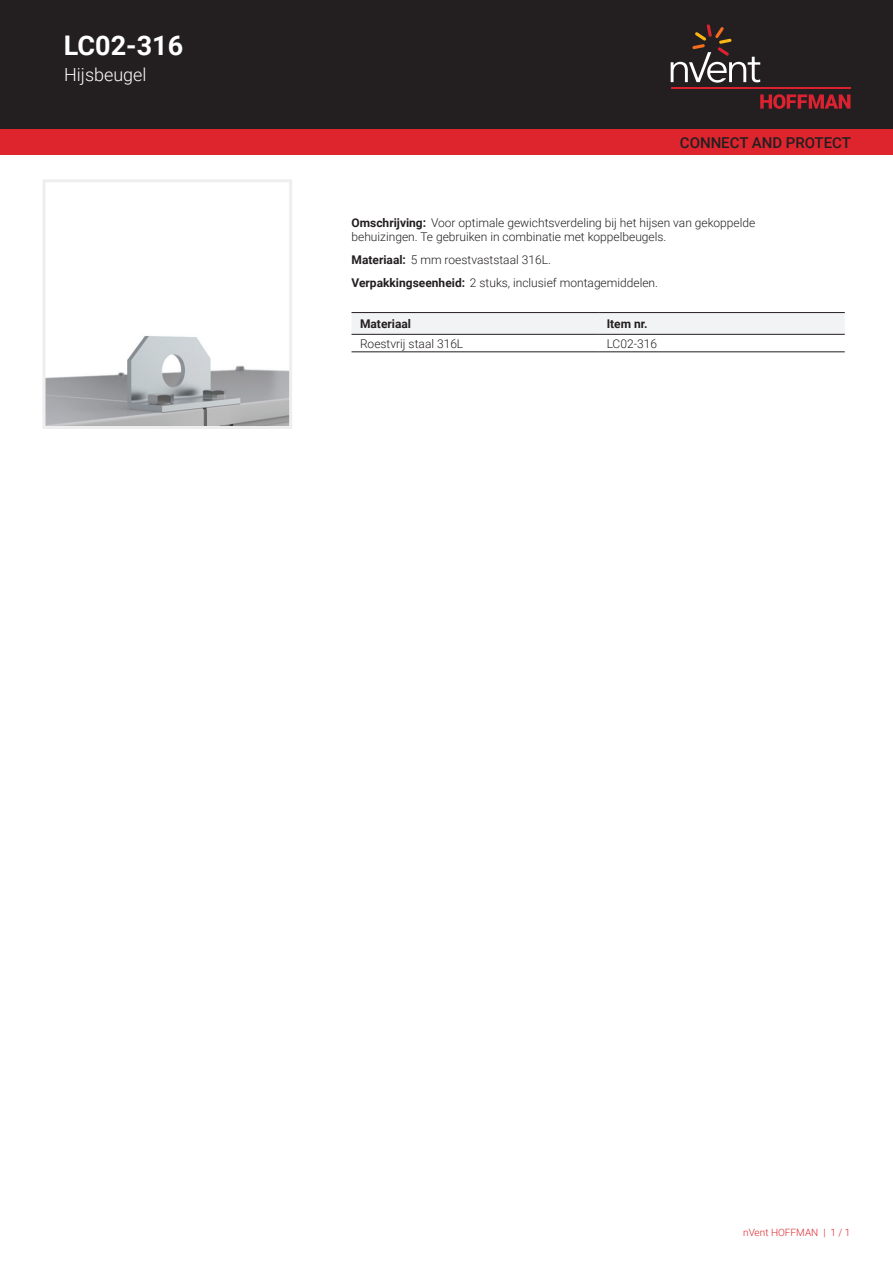
<style>
.page{position:relative;width:893px;height:1263px;background:#fff}
.page>*{position:absolute;margin:0;border:0;box-sizing:border-box;transform-origin:0 0}
.t1{font:700 27px "Roboto";color:#fff}
.t2{font:300 18px "Roboto";color:#fff}
.t3{font:500 15px "Roboto";color:#231f20}
.t4{font:300 12px/14.4px "Roboto";color:#231f20}
.t5{font:700 12px "Roboto";color:#231f20}
.t6{font:300 10.05px "Roboto";color:#de252e}
.s1{font-weight:700}
</style>
<div class="page">
<div style="left:0;top:0;width:893px;height:129px;background:#231f20"></div>
<svg style="left:760px;top:94px;width:90px;height:15px"></svg>
<hr style="left:671px;top:88px;width:179px;height:1px;background:#db2230">
<svg style="left:671px;top:24px;width:89px;height:59px"></svg>
<div style="left:0;top:129px;width:893px;height:26px;background:#de252e"></div>
<svg style="left:351px;top:313px;width:494px;height:21px"></svg>
<hr style="left:351px;top:312px;width:247px;height:1px;background:#231f20">
<hr style="left:598px;top:312px;width:247px;height:1px;background:#231f20">
<hr style="left:351px;top:352px;width:247px;height:1px;background:#231f20">
<hr style="left:598px;top:352px;width:247px;height:1px;background:#231f20">
<hr style="left:351px;top:334px;width:247px;height:1px;background:#231f20">
<hr style="left:598px;top:334px;width:247px;height:1px;background:#231f20">
<img style="left:47px;top:335px;width:241px;height:90px">
<div style="left:43px;top:179px;width:249px;height:250px;border:3px solid #eeeeef"></div>
<h1 class="t1" style="left:64px;top:26px;width:121px">LC02-316</h1>
<h2 class="t2" style="left:64px;top:62px;width:84px">Hijsbeugel</h2>
<p class="t3" style="left:680px;top:132px;width:173px">CONNECT AND PROTECT</p>
<p class="t4" style="left:351px;top:215px;width:405px"><span class="s1">Omschrijving:</span> Voor optimale gewichtsverdeling bij het hijsen van gekoppelde behuizingen. Te gebruiken in combinatie met koppelbeugels.</p>
<p class="t4" style="left:351px;top:248px;width:308px;line-height:23px"><span class="s1">Materiaal:</span> 5 mm roestvaststaal 316L.<br><span class="s1">Verpakkingseenheid:</span> 2 stuks, inclusief montagemiddelen.</p>
<p class="t5" style="left:360px;top:315px;width:53px">Materiaal</p>
<p class="t5" style="left:607px;top:315px;width:42px">Item nr.</p>
<p class="t4" style="left:360px;top:336px;width:105px">Roestvrij staal 316L</p>
<p class="t4" style="left:607px;top:336px;width:52px">LC02-316</p>
<p class="t6" style="left:743px;top:1226px;width:109px">nVent HOFFMAN | 1 / 1</p>
</div>
